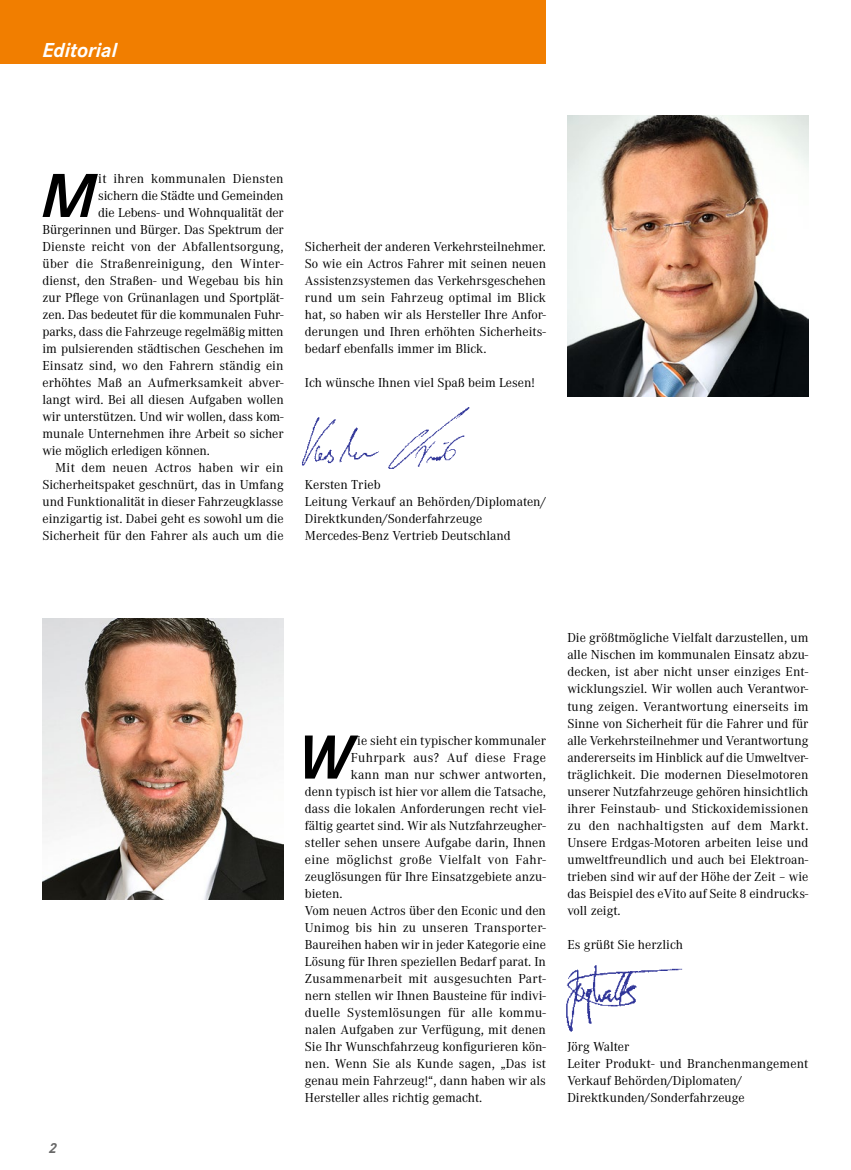
<style>
.page{position:relative;width:851px;height:1170px;background:#fff}
.page>*{position:absolute;margin:0;border:0;box-sizing:border-box;transform-origin:0 0}
.Grundtext_Inital{font:italic 700 64.5px "Corporate S";color:#000}
.Rubrik_Special{font:italic 700 21px "Corporate S";color:#fff}
.NoXML_Seitenzahl{font:italic 700 15px "Corporate S";color:#676767}
.Grundtext_ohne_Einzu{font:13.5px/17px "Corporate A";color:#000;text-align:justify}
.Grundtext_Inital-2{font:13.5px "Corporate A";color:#000}
.Grundtext_Inital-3{font:13.5px "Corporate A";letter-spacing:.02em;color:#000}
.Grundtext_Inital-4{font:13.5px "Corporate A";letter-spacing:.025em;color:#000}
</style>
<div class="page">
<div style="left:0;top:0;width:546px;height:64px;background:#f17e00"></div>
<img style="left:567px;top:115px;width:241px;height:281px">
<img style="left:43px;top:618px;width:240px;height:281px">
<img style="left:302px;top:407px;width:168px;height:62px">
<img style="left:566px;top:965px;width:117px;height:67px">
<p class="Rubrik_Special" style="left:43px;top:36px;width:76px">Editorial</p>
<p class="Grundtext_Inital" style="left:41px;top:153px;width:57px">M</p>
<p class="Grundtext_Inital-2" style="left:98px;top:169px;width:187px">it ihren kommunalen Diensten</p>
<p class="Grundtext_Inital-2" style="left:98px;top:186px;width:187px">sichern die Städte und Gemeinden</p>
<p class="Grundtext_Inital-2" style="left:98px;top:203px;width:187px">die Lebens- und Wohnqualität der</p>
<p class="Grundtext_Inital-2" style="left:43px;top:220px;width:242px">Bürgerinnen und Bürger. Das Spektrum der</p>
<p class="Grundtext_Inital-2" style="left:43px;top:237px;width:242px">Dienste reicht von der Abfallentsorgung,</p>
<p class="Grundtext_Inital-2" style="left:43px;top:254px;width:242px">über die Straßenreinigung, den Winter-</p>
<p class="Grundtext_Inital-2" style="left:43px;top:271px;width:242px">dienst, den Straßen- und Wegebau bis hin</p>
<p class="Grundtext_Inital-2" style="left:43px;top:288px;width:242px">zur Pflege von Grünanlagen und Sportplät-</p>
<p class="Grundtext_Inital-2" style="left:43px;top:305px;width:242px">zen. Das bedeutet für die kommunalen Fuhr-</p>
<p class="Grundtext_Inital-2" style="left:43px;top:322px;width:242px">parks, dass die Fahrzeuge regelmäßig mitten</p>
<p class="Grundtext_Inital-2" style="left:43px;top:339px;width:242px">im pulsierenden städtischen Geschehen im</p>
<p class="Grundtext_Inital-2" style="left:43px;top:356px;width:242px">Einsatz sind, wo den Fahrern ständig ein</p>
<p class="Grundtext_Inital-2" style="left:43px;top:373px;width:242px">erhöhtes Maß an Aufmerksamkeit abver-</p>
<p class="Grundtext_Inital-2" style="left:43px;top:390px;width:243px">langt wird. Bei all diesen Aufgaben wollen</p>
<p class="Grundtext_Inital-2" style="left:43px;top:407px;width:242px">wir unterstützen. Und wir wollen, dass kom-</p>
<p class="Grundtext_Inital-2" style="left:43px;top:424px;width:242px">munale Unternehmen ihre Arbeit so sicher</p>
<p class="Grundtext_Inital-2" style="left:43px;top:441px;width:169px">wie möglich erledigen können.</p>
<p class="Grundtext_ohne_Einzu" style="left:43px;top:459px;width:242px;text-indent:13px">Mit dem neuen Actros haben wir ein Sicherheitspaket geschnürt, das in Umfang und Funktionalität in dieser Fahrzeugklasse einzigartig ist. Dabei geht es sowohl um die Sicherheit für den Fahrer als auch um die</p>
<p class="Grundtext_ohne_Einzu" style="left:305px;top:237px;width:242px">Sicherheit der anderen Verkehrsteilnehmer.</p>
<p class="Grundtext_ohne_Einzu" style="left:305px;top:254px;width:243px">So wie ein Actros Fahrer mit seinen neuen Assistenzsystemen das Verkehrsgeschehen rund um sein Fahrzeug optimal im Blick hat, so haben wir als Hersteller Ihre Anfor&shy;derungen und Ihren erhöhten Sicherheits&shy;bedarf ebenfalls immer im Blick.</p>
<p class="Grundtext_ohne_Einzu" style="left:305px;top:373px;width:231px">Ich wünsche Ihnen viel Spaß beim Lesen!</p>
<p class="Grundtext_ohne_Einzu" style="left:305px;top:476px;width:77px">Kersten Trieb</p>
<p class="Grundtext_ohne_Einzu" style="left:305px;top:493px;width:243px">Leitung Verkauf an Behörden/Diplomaten/<br>Direktkunden/Sonderfahrzeuge</p>
<p class="Grundtext_ohne_Einzu" style="left:305px;top:527px;width:207px">Mercedes-Benz Vertrieb Deutschland</p>
<p class="NoXML_Seitenzahl" style="left:49px;top:1137px;width:10px">2</p>
<p class="Grundtext_Inital-2" style="left:351px;top:731px;width:196px">l ie sieht ein typischer kommunaler</p>
<p class="Grundtext_Inital-4" style="left:351px;top:748px;width:197px">Fuhrpark aus? Auf diese Frage</p>
<p class="Grundtext_Inital-2" style="left:351px;top:765px;width:197px">kann man nur schwer antworten,</p>
<p class="Grundtext_Inital-2" style="left:305px;top:782px;width:243px">denn typisch ist hier vor allem die Tatsache,</p>
<p class="Grundtext_Inital-2" style="left:305px;top:799px;width:242px">dass die lokalen Anforderungen recht viel-</p>
<p class="Grundtext_Inital-2" style="left:305px;top:816px;width:242px">fältig geartet sind. Wir als Nutzfahrzeugher-</p>
<p class="Grundtext_Inital-2" style="left:305px;top:833px;width:242px">steller sehen unsere Aufgabe darin, Ihnen</p>
<p class="Grundtext_Inital-3" style="left:305px;top:850px;width:242px">eine möglichst große Vielfalt von Fahr-</p>
<p class="Grundtext_Inital-2" style="left:305px;top:867px;width:242px">zeuglösungen für Ihre Einsatzgebiete anzu-</p>
<p class="Grundtext_Inital-2" style="left:305px;top:884px;width:39px">bieten.</p>
<p class="Grundtext_ohne_Einzu" style="left:305px;top:901px;width:242px">Vom neuen Actros über den Econic und den Unimog bis hin zu unseren Transporter-Baureihen haben wir in jeder Kategorie eine Lösung für Ihren speziellen Bedarf parat. In Zusammenarbeit mit ausgesuchten Part&shy;nern stellen wir Ihnen Bausteine für indivi&shy;duelle Systemlösungen für alle kommu&shy;nalen Aufgaben zur Verfügung, mit denen Sie Ihr Wunschfahrzeug konfigurieren kön&shy;nen. Wenn Sie als Kunde sagen, „Das ist genau mein Fahrzeug!“, dann haben wir als Hersteller alles richtig gemacht.</p>
<p class="Grundtext_Inital" style="left:298px;top:714px;width:54px">W</p>
<p class="Grundtext_ohne_Einzu" style="left:567px;top:629px;width:243px">Die größtmögliche Vielfalt darzustellen, um alle Nischen im kommunalen Einsatz abzu&shy;decken, ist aber nicht unser einziges Ent&shy;wicklungsziel. Wir wollen auch Verantwor&shy;tung zeigen. Verantwortung einerseits im Sinne von Sicherheit für die Fahrer und für alle Verkehrsteilnehmer und Verantwortung andererseits im Hinblick auf die Umweltver&shy;träglichkeit. Die modernen Dieselmotoren unserer Nutzfahrzeuge gehören hinsichtlich ihrer Feinstaub- und Stickoxidemissionen zu den nachhaltigsten auf dem Markt.<br>Unsere Erdgas-Motoren arbeiten leise und umweltfreundlich und auch bei Elektroan&shy;trieben sind wir auf der Höhe der Zeit – wie das Beispiel des eVito auf Seite 8 eindrucks&shy;voll zeigt.</p>
<p class="Grundtext_ohne_Einzu" style="left:567px;top:935px;width:117px">Es grüßt Sie herzlich</p>
<p class="Grundtext_ohne_Einzu" style="left:567px;top:1037px;width:63px">Jörg Walter</p>
<p class="Grundtext_ohne_Einzu" style="left:567px;top:1054px;width:242px">Leiter Produkt- und Branchenmangement<br>Verkauf Behörden/Diplomaten/</p>
<p class="Grundtext_ohne_Einzu" style="left:567px;top:1088px;width:179px">Direktkunden/Sonderfahrzeuge</p>
</div>
